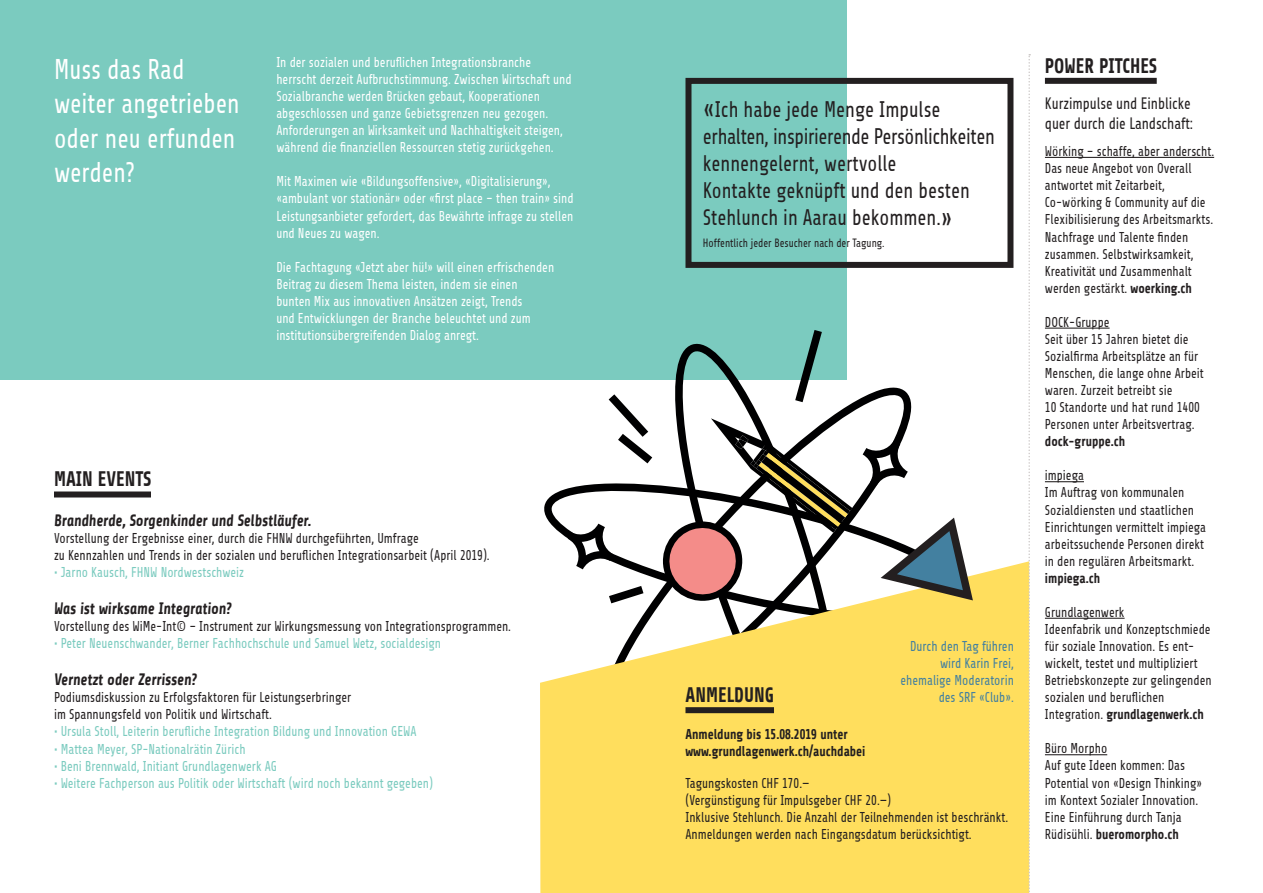
<style>
.page{position:relative;width:1263px;height:893px;background:#fff}
.page>*{position:absolute;margin:0;border:0;box-sizing:border-box;transform-origin:0 0}
.t1{font:28.5px/34.2px "Share";color:#fff;scale:.86 1}
.t2{font:22.5px/27px "Share";color:#231f20;scale:.86 1}
.t3{font:700 21px "Share";color:#231f20;scale:.86 1}
.t4{font:italic 700 16.5px "Share";color:#231f20;scale:.86 1}
.t5{font:16.5px/19.8px "Share";letter-spacing:-.005em;color:#231f20;scale:.86 1}
.t6{font:14.25px/17.1px "Share";color:#231f20;scale:.86 1}
.t7{font:14.25px/17.1px "Share";color:#fff;scale:.86 1}
.t8{font:14.25px "Share";color:#7bcbbf;scale:.86 1}
.t9{font:700 14.25px/17.1px "Share";color:#231f20;scale:.86 1}
.t10{font:14.25px/17.1px "Share";color:#4380a0;text-align:right;scale:.86 1}
.t11{font:12px "Share";color:#231f20;scale:.86 1}
.s1{font-weight:700}
.s2{font-size:30px}
</style>
<div class="page">
<div style="left:0;top:0;width:847px;height:379px;background:#7bcbbf"></div>
<svg style="left:660px;top:343px;width:187px;height:43px"></svg>
<svg style="left:544px;top:485px;width:42px;height:54px"></svg>
<svg style="left:586px;top:386px;width:326px;height:175px"></svg>
<svg style="left:795px;top:330px;width:27px;height:72px"></svg>
<svg style="left:609px;top:394px;width:43px;height:69px"></svg>
<svg style="left:658px;top:418px;width:194px;height:143px"></svg>
<svg style="left:568px;top:524px;width:45px;height:37px"></svg>
<svg style="left:863px;top:440px;width:45px;height:46px"></svg>
<svg style="left:540px;top:561px;width:488px;height:332px;background:#f7db70"></svg>
<div style="left:54px;top:491px;width:97px;height:6px;background:#231f20"></div>
<div style="left:1045px;top:78px;width:112px;height:6px;background:#231f20"></div>
<hr style="left:1045px;top:157px;width:169px;height:1px;background:#231f20">
<hr style="left:1045px;top:328px;width:64px;height:1px;background:#231f20">
<hr style="left:1045px;top:481px;width:39px;height:1px;background:#231f20">
<hr style="left:1045px;top:618px;width:79px;height:1px;background:#231f20">
<hr style="left:1045px;top:754px;width:62px;height:1px;background:#231f20">
<svg style="left:1028px;top:54px;width:2px;height:839px"></svg>
<div style="left:685px;top:707px;width:89px;height:6px;background:#231f20"></div>
<svg style="left:872px;top:511px;width:105px;height:93px"></svg>
<div style="left:685px;top:78px;width:328px;height:190px;border:6px solid #231f20"></div>
<p class="t7" style="left:276px;top:54px;width:345px">In der sozialen und beruflichen Integrationsbranche herrscht derzeit Aufbruchstimmung. Zwischen Wirtschaft und Sozialbranche werden Brücken gebaut, Kooperationen abgeschlossen und ganze Gebietsgrenzen neu gezogen.<br>Anforderungen an Wirksamkeit und Nachhaltigkeit steigen, während die finanziellen Ressourcen stetig zurückgehen.</p>
<p class="t7" style="left:276px;top:173px;width:347px">Mit Maximen wie «Bildungsoffensive», «Digitalisierung», «ambulant vor stationär» oder «first place – then train» sind Leistungsanbieter gefordert, das Bewährte infrage zu stellen und Neues zu wagen.</p>
<p class="t7" style="left:276px;top:259px;width:324px">Die Fachtagung «Jetzt aber hü!» will einen erfrischenden Beitrag zu diesem Thema leisten, indem sie einen bunten Mix aus innovativen Ansätzen zeigt, Trends<br>und Entwicklungen der Branche beleuchtet und zum institutionsübergreifenden Dialog anregt.</p>
<h1 class="t1" style="left:54px;top:53px;width:217px">Muss das Rad weiter angetrieben oder neu erfunden werden?</h1>
<h3 class="t3" style="left:1045px;top:54px;width:131px">POWER PITCHES</h3>
<p class="t5" style="left:1045px;top:95px;width:174px">Kurzimpulse und Einblicke quer durch die Landschaft:</p>
<p class="t6" style="left:1045px;top:143px;width:198px">Wörking – schaffe, aber anderscht.<br>Das neue Angebot von Overall antwortet mit Zeitarbeit,<br>Co-wörking &amp; Community auf die<br>Flexibilisierung des Arbeitsmarkts.<br>Nachfrage und Talente finden zusammen. Selbstwirksamkeit,<br>Kreativität und Zusammenhalt werden gestärkt. <span class="s1">woerking.ch</span></p>
<p class="t6" style="left:1045px;top:314px;width:186px">DOCK-Gruppe<br>Seit über 15 Jahren bietet die<br>Sozialfirma Arbeitsplätze an für<br>Menschen, die lange ohne Arbeit waren. Zurzeit betreibt sie<br>10 Standorte und hat rund 1400<br>Personen unter Arbeitsvertrag.</p>
<p class="t9" style="left:1045px;top:433px;width:95px">dock-gruppe.ch</p>
<p class="t6" style="left:1045px;top:467px;width:189px">impiega<br>Im Auftrag von kommunalen<br>Sozialdiensten und staatlichen<br>Einrichtungen vermittelt impiega arbeitssuchende Personen direkt in den regulären Arbeitsmarkt.</p>
<p class="t9" style="left:1045px;top:570px;width:66px">impiega.ch</p>
<p class="t6" style="left:1045px;top:604px;width:195px">Grundlagenwerk<br>Ideenfabrik und Konzeptschmiede für soziale Innovation. Es ent&shy;wickelt, testet und multipliziert<br>Betriebskonzepte zur gelingenden sozialen und beruflichen<br>Integration. <span class="s1">grundlagenwerk.ch</span></p>
<p class="t6" style="left:1045px;top:740px;width:184px">Büro Morpho<br>Auf gute Ideen kommen: Das<br>Potential von «Design Thinking» im Kontext Sozialer Innovation.<br>Eine Einführung durch Tanja<br>Rüdisühli. <span class="s1">bueromorpho.ch</span></p>
<h2 class="t2" style="left:703px;top:96px;width:341px"><span class="s2">«</span>Ich habe jede Menge Impulse erhalten, inspirierende Persönlichkeiten kennengelernt, wertvolle<br>Kontakte geknüpft und den besten<br>Stehlunch in Aarau bekommen.<span class="s2">»</span></h2>
<p class="t11" style="left:703px;top:237px;width:213px">Hoffentlich jeder Besucher nach der Tagung.</p>
<h3 class="t3" style="left:54px;top:468px;width:114px">MAIN EVENTS</h3>
<p class="t4" style="left:54px;top:511px;width:301px">Brandherde, Sorgenkinder und Selbstläufer.</p>
<p class="t6" style="left:54px;top:530px;width:508px">Vorstellung der Ergebnisse einer, durch die FHNW durchgeführten, Umfrage<br>zu Kennzahlen und Trends in der sozialen und beruflichen Integrationsarbeit (April 2019).</p>
<p class="t8" style="left:54px;top:565px;width:223px">• Jarno Kausch, FHNW Nordwestschweiz</p>
<p class="t4" style="left:54px;top:599px;width:208px">Was ist wirksame Integration?</p>
<p class="t6" style="left:54px;top:618px;width:533px">Vorstellung des WiMe-Int© – Instrument zur Wirkungsmessung von Integrationsprogrammen.</p>
<p class="t8" style="left:54px;top:636px;width:452px">• Peter Neuenschwander, Berner Fachhochschule und Samuel Wetz, socialdesign</p>
<p class="t4" style="left:54px;top:671px;width:168px">Vernetzt oder Zerrissen?</p>
<p class="t6" style="left:54px;top:689px;width:347px">Podiumsdiskussion zu Erfolgsfaktoren für Leistungserbringer im Spannungsfeld von Politik und Wirtschaft.</p>
<p class="t8" style="left:54px;top:724px;width:423px">• Ursula Stoll, Leiterin berufliche Integration Bildung und Innovation GEWA</p>
<p class="t8" style="left:54px;top:741px;width:224px">• Mattea Meyer, SP-Nationalrätin Zürich</p>
<p class="t8" style="left:54px;top:758px;width:261px">• Beni Brennwald, Initiant Grundlagenwerk AG</p>
<p class="t8" style="left:54px;top:776px;width:442px">• Weitere Fachperson aus Politik oder Wirtschaft (wird noch bekannt gegeben)</p>
<p class="t10" style="left:900px;top:638px;width:133px">Durch den Tag führen wird Karin Frei, ehemalige Moderatorin des SRF «Club».</p>
<h3 class="t3" style="left:685px;top:683px;width:104px">ANMELDUNG</h3>
<p class="t9" style="left:685px;top:726px;width:211px">Anmeldung bis 15.08.2019 unter www.grundlagenwerk.ch/auchdabei</p>
<p class="t6" style="left:685px;top:775px;width:377px">Tagungskosten CHF 170.—<br>(Vergünstigung für Impulsgeber CHF 20.—)<br>Inklusive Stehlunch. Die Anzahl der Teilnehmenden ist beschränkt.<br>Anmeldungen werden nach Eingangsdatum berücksichtigt.</p>
</div>
